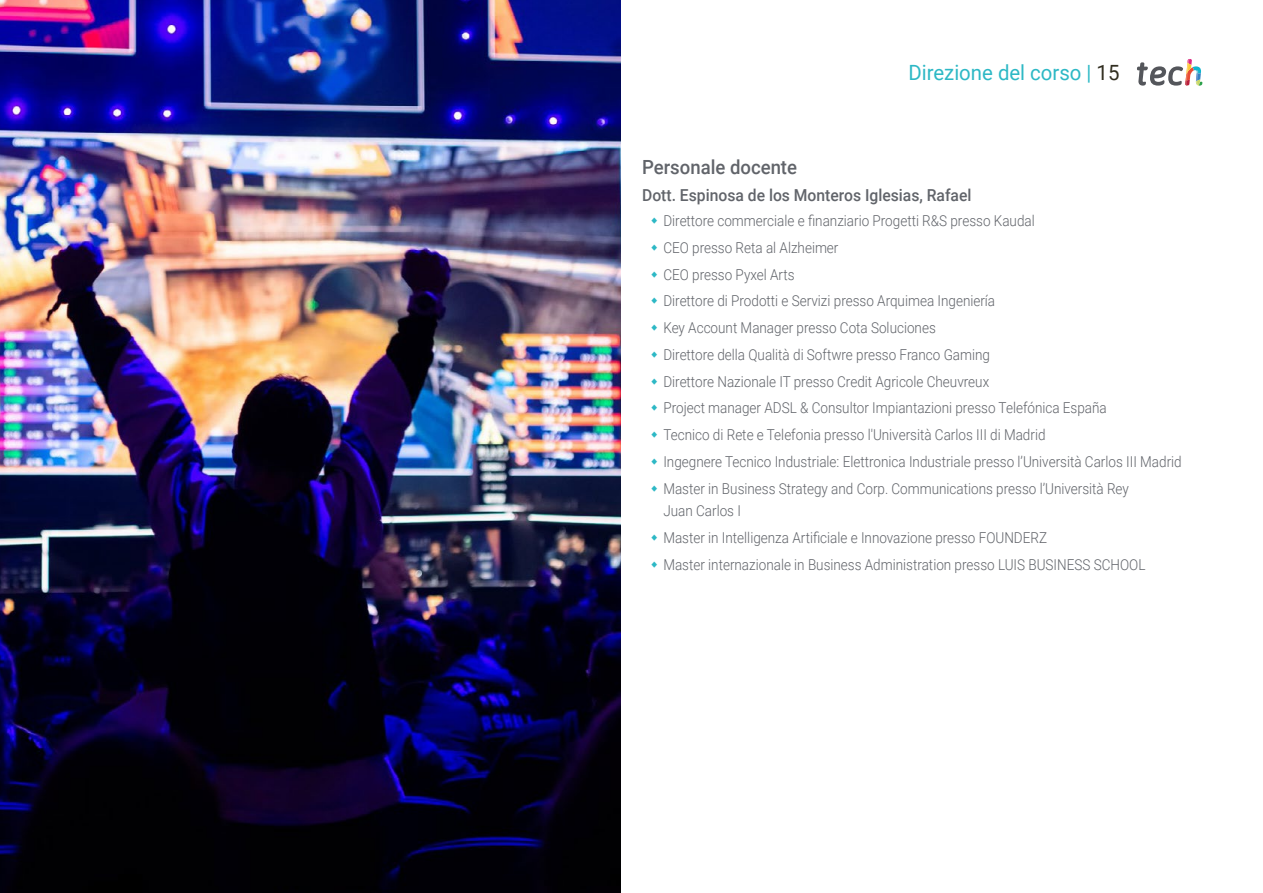
<style>
.page{position:relative;width:1263px;height:893px;background:#fff}
.page>*{position:absolute;margin:0;border:0;box-sizing:border-box;transform-origin:0 0}
.t1{font:21px "Roboto";color:#2db8c5}
.t2{font:500 19.5px "Roboto";color:#61646a;scale:.95 1}
.t3{font:500 16.5px "Roboto";color:#61646a;scale:.95 1}
.t4{font:300 15px/26.7px "Roboto";color:#61646a;scale:.9 1}
.s1{color:#312e20}
</style>
<div class="page">
<img style="left:0;top:0;width:621px;height:893px">
<svg style="left:1137px;top:59px;width:65px;height:27px"></svg>
<h1 class="t1" style="left:908px;top:57px;width:213px">Direzione del corso | <span class="s1">15</span></h1>
<h2 class="t2" style="left:642px;top:154px;width:165px">Personale docente</h2>
<p class="t3" style="left:642px;top:184px;width:348px">Dott. Espinosa de los Monteros Iglesias, Rafael</p>
<p class="t4" style="left:663px;top:207px;width:577px">Direttore commerciale e finanziario Progetti R&amp;S presso Kaudal<br>CEO presso Reta al Alzheimer<br>CEO presso Pyxel Arts<br>Direttore di Prodotti e Servizi presso Arquimea Ingeniería<br>Key Account Manager presso Cota Soluciones<br>Direttore della Qualità di Softwre presso Franco Gaming<br>Direttore Nazionale IT presso Credit Agricole Cheuvreux<br>Project manager ADSL &amp; Consultor Impiantazioni presso Telefónica España<br>Tecnico di Rete e Telefonia presso l'Università Carlos III di Madrid<br>Ingegnere Tecnico Industriale: Elettronica Industriale presso l’Università Carlos III Madrid Master in Business Strategy and Corp. Communications presso l’Università Rey</p>
<p class="t4" style="left:663px;top:497px;width:537px">Juan Carlos I<br>Master in Intelligenza Artificiale e Innovazione presso FOUNDERZ<br>Master internazionale in Business Administration presso LUIS BUSINESS SCHOOL</p>
</div>
